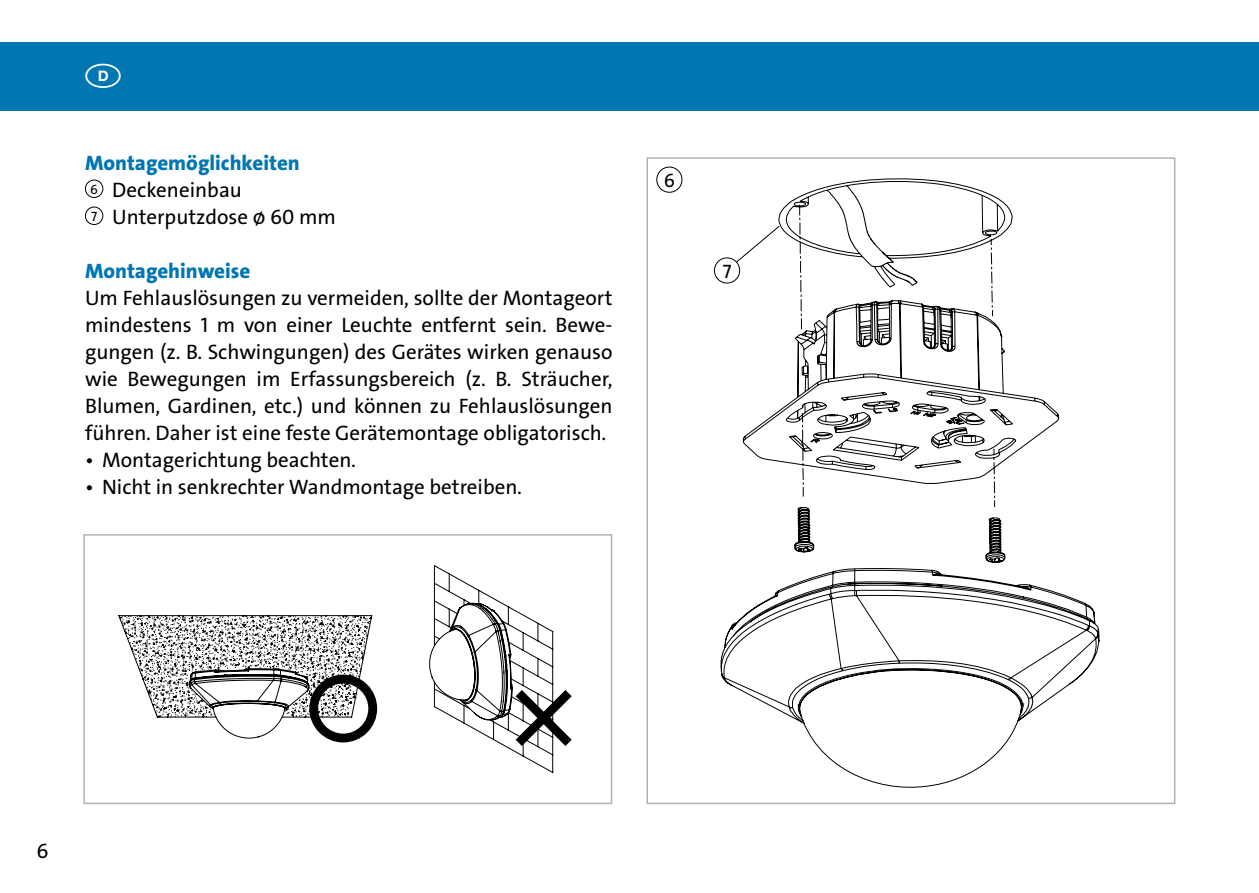
<style>
.page{position:relative;width:1259px;height:893px;background:#fff}
.page>*{position:absolute;margin:0;border:0;box-sizing:border-box;transform-origin:0 0}
.t1{font:21px/27px "The Sans LP5 Plain";color:#000}
.t2{font:21px "The Sans LP8 Ex Bld";color:#0076b3}
.t3{font:19.5px "The Sans LP5 Plain";color:#000}
.s1{font-size:13.5px}
</style>
<div class="page">
<div style="left:646px;top:157px;width:529px;height:647px;border:2px solid #b3b2b2"></div>
<div style="left:83px;top:534px;width:529px;height:270px;border:2px solid #b3b2b2"></div>
<div style="left:0;top:43px;width:1259px;height:68px;background:#0076b3"></div>
<svg style="left:720px;top:178px;width:379px;height:610px"></svg>
<div style="left:656px;top:167px;width:26px;height:26px;border:1px solid #000;border-radius:50%"></div>
<div style="left:714px;top:257px;width:26px;height:26px;border:1px solid #000;border-radius:50%"></div>
<svg style="left:735px;top:225px;width:45px;height:38px"></svg>
<div style="left:85px;top:180px;width:18px;height:18px;border:1px solid #000;border-radius:50%"></div>
<div style="left:85px;top:207px;width:18px;height:18px;border:1px solid #000;border-radius:50%"></div>
<svg style="left:118px;top:565px;width:436px;height:208px"></svg>
<svg style="left:120px;top:602px;width:452px;height:150px"></svg>
<p class="t2" style="left:85px;top:149px;width:216px">Montagemöglichkeiten</p>
<p class="t1" style="left:90px;top:176px;width:247px"><span class="s1">6</span> Deckeneinbau<br><span class="s1">7</span> Unterputzdose Ø 60 mm</p>
<p class="t2" style="left:85px;top:257px;width:167px">Montagehinweise</p>
<p class="t1" style="left:85px;top:284px;width:529px;text-align:justify">Um Fehlauslösungen zu vermeiden, sollte der Montageort mindestens 1 m von einer Leuchte entfernt sein. Bewe&shy;gungen (z. B. Schwingungen) des Gerätes wirken genauso wie Bewegungen im Erfassungsbereich (z. B. Sträucher, Blumen, Gardinen, etc.) und können zu Fehlauslösungen führen. Daher ist eine feste Gerätemontage obligatorisch.</p>
<p class="t1" style="left:85px;top:446px;width:272px">• Montagerichtung beachten.</p>
<p class="t1" style="left:85px;top:473px;width:438px">• Nicht in senkrechter Wandmontage betreiben.</p>
<p class="t3" style="left:664px;top:168px;width:13px">6</p>
<p class="t3" style="left:723px;top:259px;width:10px">7</p>
<p class="t1" style="left:36px;top:838px;width:14px">6</p>
</div>
